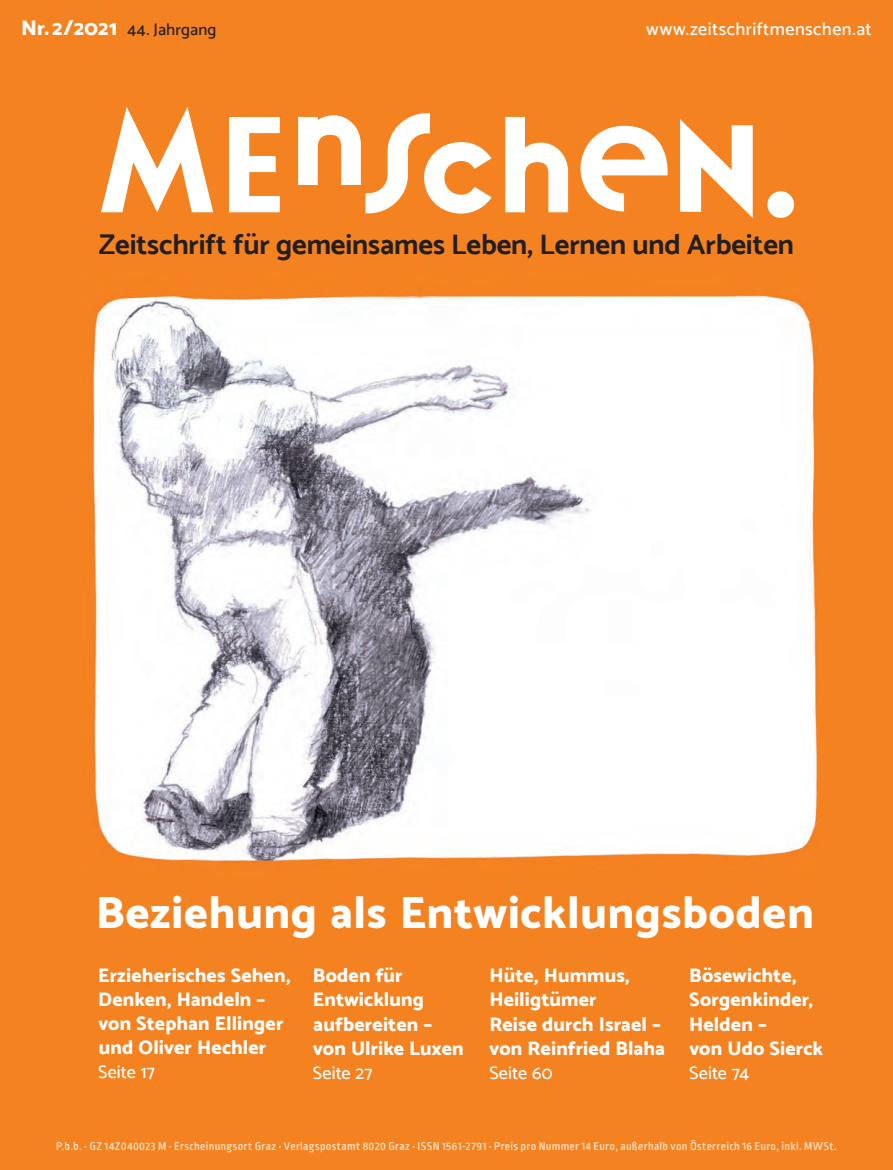
<style>
.page{position:relative;width:893px;height:1170px;background:#fff}
.page>*{position:absolute;margin:0;border:0;box-sizing:border-box;transform-origin:0 0}
.t1{font:800 45px "Catamaran";letter-spacing:.02em;color:#fff}
.t2{font:700 28.5px "Catamaran";letter-spacing:-.005em;color:#231f20}
.t3{font:800 19.5px/24px "Catamaran";letter-spacing:.005em;color:#fff}
.t4{font:500 18px "Catamaran";letter-spacing:.015em;color:#fff}
.t5{font:500 16.5px "Catamaran";letter-spacing:.01em;color:#231f20}
.t6{font:500 12px "Ropa Soft Pro";letter-spacing:.03em;color:#fee1c8}
.s1{font-weight:800;font-size:21px;color:#fff}
</style>
<div class="page">
<div style="left:0;top:0;width:893px;height:1169px;background:#f58220"></div>
<svg style="left:229px;top:117px;width:51px;height:95px"></svg>
<svg style="left:505px;top:117px;width:63px;height:95px"></svg>
<svg style="left:680px;top:119px;width:73px;height:99px"></svg>
<div style="left:767px;top:191px;width:27px;height:27px;background:#fff;border-radius:50%"></div>
<svg style="left:298px;top:113px;width:194px;height:100px"></svg>
<svg style="left:101px;top:107px;width:112px;height:105px"></svg>
<svg style="left:580px;top:126px;width:88px;height:85px"></svg>
<img style="left:93px;top:295px;width:725px;height:567px">
<p class="t5" style="left:21px;top:20px;width:197px"><span class="s1">Nr. 2/2021</span> 44. Jahrgang</p>
<p class="t4" style="left:646px;top:18px;width:227px">www.zeitschriftmenschen.at</p>
<h2 class="t2" style="left:99px;top:227px;width:697px">Zeitschrift für gemeinsames Leben, Lernen und Arbeiten</h2>
<h1 class="t1" style="left:96px;top:886px;width:720px">Beziehung als Entwicklungsboden</h1>
<p class="t3" style="left:98px;top:963px;width:194px">Erzieherisches Sehen,<br>Denken, Handeln – von Stephan Ellinger und Oliver Hechler</p>
<p class="t4" style="left:98px;top:1061px;width:58px">Seite 17</p>
<p class="t3" style="left:313px;top:963px;width:152px">Boden für<br>Entwicklung aufbereiten – von Ulrike Luxen</p>
<p class="t4" style="left:313px;top:1061px;width:61px">Seite 27</p>
<p class="t3" style="left:489px;top:963px;width:177px">Hüte, Hummus,<br>Heiligtümer<br>Reise durch Israel – von Reinfried Blaha</p>
<p class="t4" style="left:489px;top:1061px;width:65px">Seite 60</p>
<p class="t3" style="left:689px;top:963px;width:136px">Bösewichte,<br>Sorgenkinder,<br>Helden –<br>von Udo Sierck</p>
<p class="t4" style="left:689px;top:1061px;width:61px">Seite 74</p>
<p class="t6" style="left:56px;top:1139px;width:782px">P.b.b. • GZ 14Z040023 M • Erscheinungsort Graz • Verlagspostamt 8020 Graz • ISSN 1561-2791 • Preis pro Nummer 14 Euro, außerhalb von Österreich 16 Euro, inkl. MWSt.</p>
</div>
